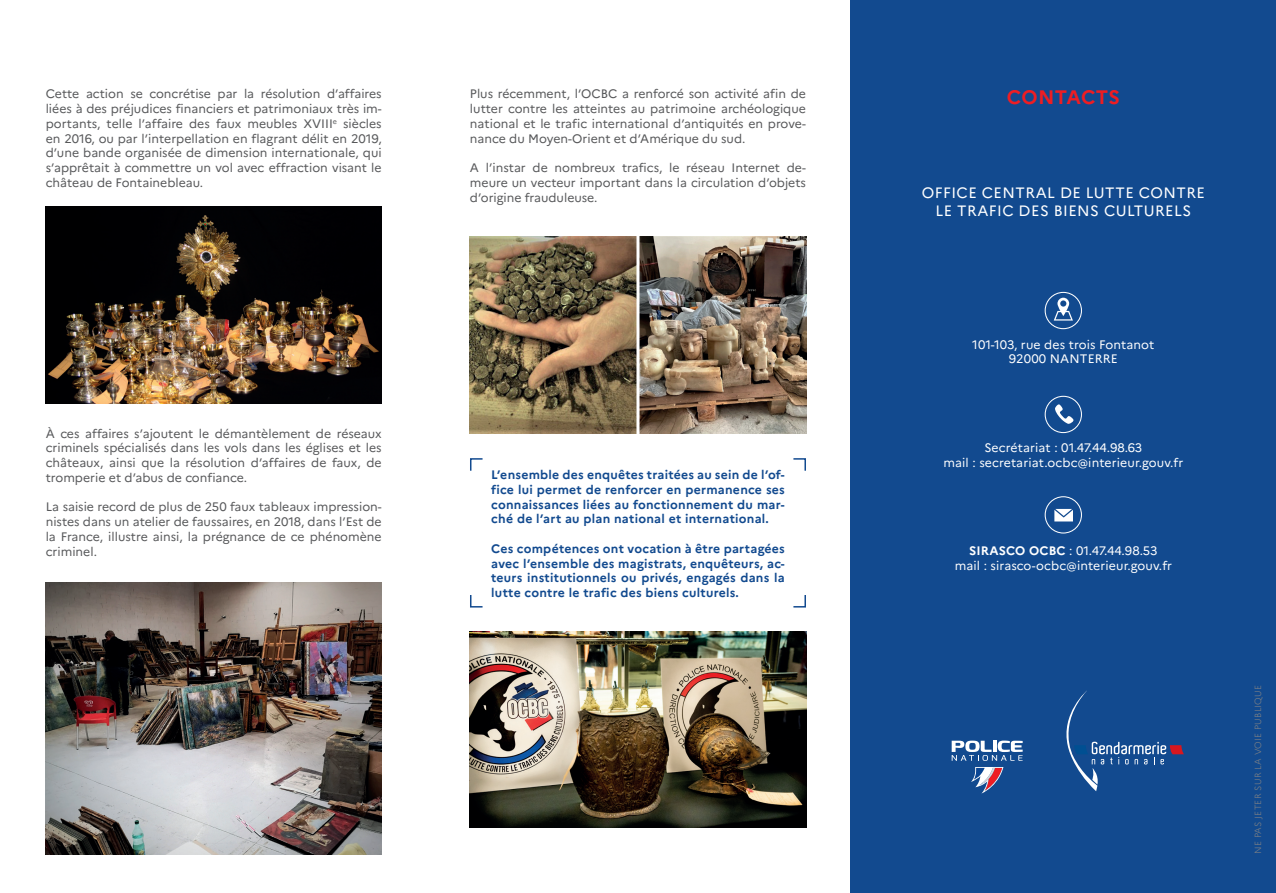
<style>
.page{position:relative;width:1276px;height:893px;background:#fff}
.page>*{position:absolute;margin:0;border:0;box-sizing:border-box;transform-origin:0 0}
.t1{font:700 19.5px "Marianne";letter-spacing:.015em;color:#ee1d23}
.t2{font:15px/18px "Marianne";letter-spacing:.03em;color:#fff;text-align:center}
.t3{font:12.3px/14.7px "Marianne";color:#57585a;text-align:justify}
.t4{font:700 12.3px/14.7px "Marianne";letter-spacing:.02em;color:#124a8f;text-align:justify}
.t5{font:12.3px/14.7px "Marianne";letter-spacing:.01em;color:#fff;text-align:center}
.t6{font:300 9px "Marianne";letter-spacing:.03em;color:#808285}
.s1{font-weight:700}
</style>
<div class="page">
<img style="left:46px;top:207px;width:336px;height:196px">
<img style="left:46px;top:583px;width:336px;height:272px">
<div style="left:850px;top:0;width:426px;height:893px;background:#124a8f"></div>
<svg style="left:1044px;top:292px;width:38px;height:37px"></svg>
<svg style="left:1044px;top:396px;width:38px;height:37px"></svg>
<svg style="left:1044px;top:496px;width:38px;height:37px"></svg>
<svg style="left:1066px;top:690px;width:118px;height:101px"></svg>
<img style="left:470px;top:631px;width:336px;height:196px">
<img style="left:470px;top:237px;width:336px;height:196px">
<hr style="left:636px;top:225px;width:3px;height:232px;background:#fff">
<svg style="left:470px;top:458px;width:13px;height:13px"></svg>
<svg style="left:793px;top:595px;width:13px;height:13px"></svg>
<svg style="left:470px;top:595px;width:13px;height:13px"></svg>
<svg style="left:793px;top:458px;width:13px;height:13px"></svg>
<svg style="left:951px;top:741px;width:71px;height:20px"></svg>
<svg style="left:971px;top:767px;width:32px;height:26px"></svg>
<p class="t3" style="left:46px;top:87px;width:337px">Cette action se concrétise par la résolution d’affaires liées à des préjudices financiers et patrimoniaux très im&shy;portants, telle l’affaire des faux meubles XVIII<sup>e</sup> siècles en 2016, ou par l’interpellation en flagrant délit en 2019, d’une bande organisée de dimension internationale, qui s’apprêtait à commettre un vol avec effraction visant le château de Fontainebleau.</p>
<p class="t3" style="left:46px;top:426px;width:337px">À ces affaires s’ajoutent le démantèlement de réseaux criminels spécialisés dans les vols dans les églises et les châteaux, ainsi que la résolution d’affaires de faux, de tromperie et d’abus de confiance.</p>
<p class="t3" style="left:46px;top:500px;width:337px">La saisie record de plus de 250 faux tableaux impression&shy;nistes dans un atelier de faussaires, en 2018, dans l’Est de la France, illustre ainsi, la prégnance de ce phénomène criminel.</p>
<p class="t3" style="left:470px;top:87px;width:337px">Plus récemment, l’OCBC a renforcé son activité afin de lutter contre les atteintes au patrimoine archéologique national et le trafic international d’antiquités en prove&shy;nance du Moyen-Orient et d’Amérique du sud.</p>
<p class="t3" style="left:470px;top:160px;width:337px">A l’instar de nombreux trafics, le réseau Internet de&shy;meure un vecteur important dans la circulation d’objets d’origine frauduleuse.</p>
<p class="t4" style="left:491px;top:467px;width:295px">L’ensemble des enquêtes traitées au sein de l’of&shy;fice lui permet de renforcer en permanence ses connaissances liées au fonctionnement du mar&shy;ché de l’art au plan national et international.</p>
<p class="t4" style="left:491px;top:541px;width:295px">Ces compétences ont vocation à être partagées avec l’ensemble des magistrats, enquêteurs, ac&shy;teurs institutionnels ou privés, engagés dans la lutte contre le trafic des biens culturels.</p>
<h1 class="t1" style="left:1006px;top:85px;width:115px">CONTACTS</h1>
<p class="t2" style="left:922px;top:184px;width:284px">OFFICE CENTRAL DE LUTTE CONTRE<br>LE TRAFIC DES BIENS CULTURELS</p>
<p class="t5" style="left:972px;top:337px;width:183px">101-103, rue des trois Fontanot<br>92000 NANTERRE</p>
<p class="t5" style="left:943px;top:440px;width:241px">Secrétariat : 01.47.44.98.63<br>mail : secretariat.ocbc@interieur.gouv.fr</p>
<p class="t5" style="left:954px;top:543px;width:219px"><span class="s1">SIRASCO OCBC</span> : 01.47.44.98.53<br>mail : sirasco-ocbc@interieur.gouv.fr</p>
<p class="t6" style="left:1252px;top:854px;width:170px;rotate:-90deg">NE PAS JETER SUR LA VOIE PUBLIQUE</p>
</div>
